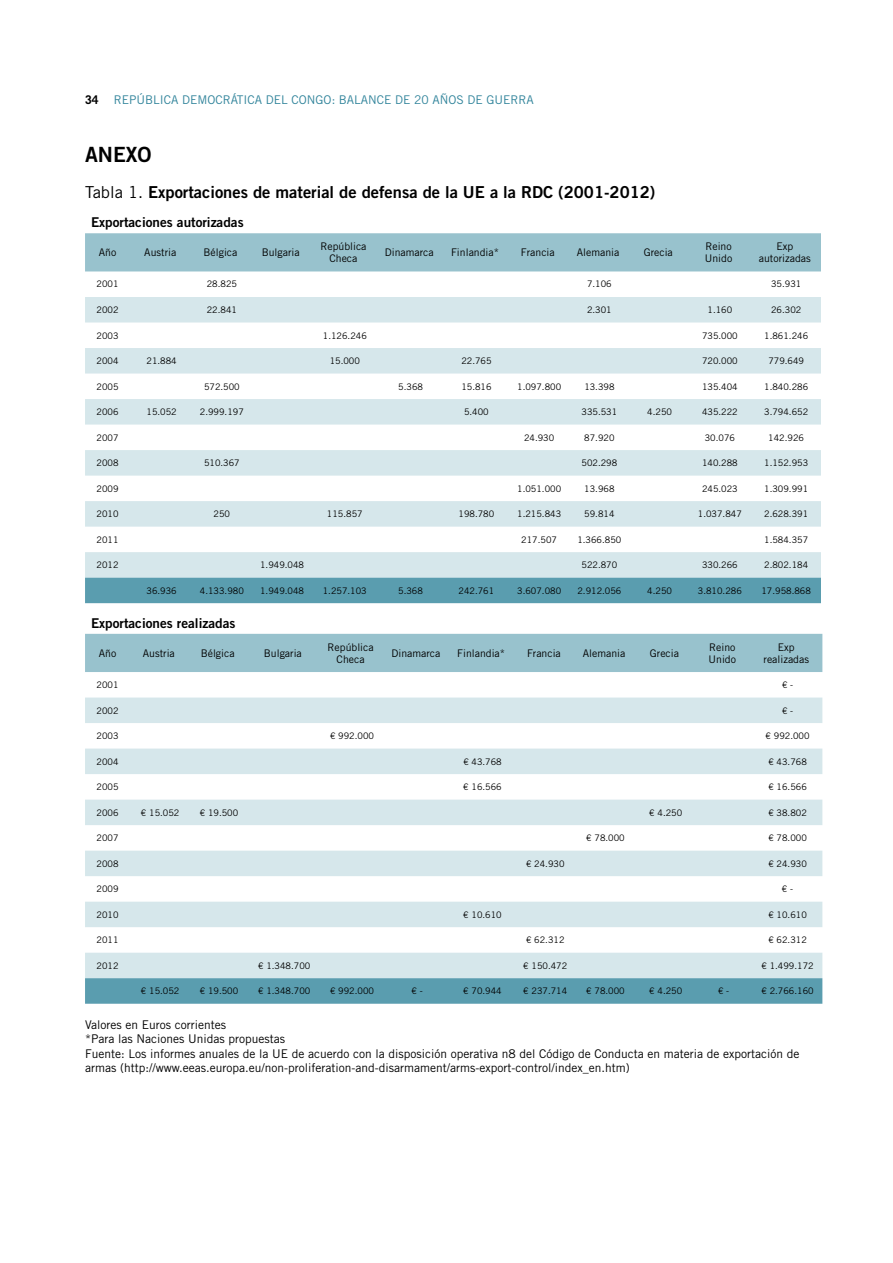
<style>
.page{position:relative;width:893px;height:1263px;background:#fff}
.page>*{position:absolute;margin:0;border:0;box-sizing:border-box;transform-origin:0 0}
.t1{font:21px "Trade Gothic LT Std Bd 2";color:#000}
.t2{font:16.5px "Trade Gothic LT Std Bd 2";color:#000}
.t3{font:13.5px "Trade Gothic LT Std Bd 2";color:#000}
.t4{font:12px/14.4px "Trade Gothic LT Std";color:#000}
.t5{font:12px "Trade Gothic LT Std";color:#31849b}
.t6{font:700 12px "Trade Gothic LT Std";color:#000}
.t7{font:10.5px/12px "Trade Gothic LT Std";color:#000;text-align:center}
.t8{font:9px "Trade Gothic LT Std";color:#000}
.s1{font-family:"Trade Gothic LT Std"}
</style>
<div class="page">
<div style="left:85px;top:233px;width:736px;height:38px;background:#98c2cd"></div>
<svg style="left:85px;top:297px;width:736px;height:281px;fill:#d6e7eb"></svg>
<div style="left:85px;top:578px;width:736px;height:25px;background:#5a9daf"></div>
<div style="left:85px;top:634px;width:737px;height:38px;background:#98c2cd"></div>
<svg style="left:85px;top:697px;width:737px;height:281px;fill:#d6e7eb"></svg>
<svg style="left:85px;top:978px;width:737px;height:26px;background:#5c9eb0"></svg>
<h3 class="t6" style="left:85px;top:92px;width:15px">34</h3>
<h3 class="t5" style="left:114px;top:92px;width:422px">REPÚBLICA DEMOCRÁTICA DEL CONGO: BALANCE DE 20 AÑOS DE GUERRA</h3>
<h1 class="t1" style="left:85px;top:141px;width:68px">ANEXO</h1>
<h2 class="t2" style="left:85px;top:182px;width:572px"><span class="s1">Tabla 1.</span> Exportaciones de material de defensa de la UE a la RDC (2001-2012)</h2>
<h3 class="t3" style="left:91px;top:214px;width:154px">Exportaciones autorizadas</h3>
<p class="t7" style="left:99px;top:246px;width:19px">Año</p>
<p class="t7" style="left:144px;top:246px;width:34px">Austria</p>
<p class="t7" style="left:204px;top:246px;width:35px">Bélgica</p>
<p class="t7" style="left:262px;top:246px;width:39px">Bulgaria</p>
<p class="t7" style="left:320px;top:240px;width:48px">República<br>Checa</p>
<p class="t7" style="left:385px;top:246px;width:51px">Dinamarca</p>
<p class="t7" style="left:451px;top:246px;width:49px">Finlandia*</p>
<p class="t7" style="left:521px;top:246px;width:35px">Francia</p>
<p class="t7" style="left:577px;top:246px;width:44px">Alemania</p>
<p class="t7" style="left:644px;top:246px;width:31px">Grecia</p>
<p class="t7" style="left:705px;top:240px;width:29px;text-align:left">Reino<br>Unido</p>
<p class="t7" style="left:759px;top:240px;width:53px">Exp autorizadas</p>
<p class="t8" style="left:97px;top:279px;width:23px">2001</p>
<p class="t8" style="left:207px;top:279px;width:32px">28.825</p>
<p class="t8" style="left:587px;top:279px;width:26px">7.106</p>
<p class="t8" style="left:771px;top:279px;width:32px">35.931</p>
<p class="t8" style="left:97px;top:304px;width:23px">2002</p>
<p class="t8" style="left:207px;top:304px;width:32px">22.841</p>
<p class="t8" style="left:587px;top:304px;width:26px">2.301</p>
<p class="t8" style="left:708px;top:304px;width:26px">1.160</p>
<p class="t8" style="left:771px;top:304px;width:32px">26.302</p>
<p class="t8" style="left:97px;top:330px;width:23px">2003</p>
<p class="t8" style="left:323px;top:330px;width:45px">1.126.246</p>
<p class="t8" style="left:702px;top:330px;width:37px">735.000</p>
<p class="t8" style="left:764px;top:330px;width:45px">1.861.246</p>
<p class="t8" style="left:97px;top:355px;width:23px">2004</p>
<p class="t8" style="left:147px;top:355px;width:32px">21.884</p>
<p class="t8" style="left:330px;top:355px;width:32px">15.000</p>
<p class="t8" style="left:461px;top:355px;width:32px">22.765</p>
<p class="t8" style="left:702px;top:355px;width:37px">720.000</p>
<p class="t8" style="left:768px;top:355px;width:37px">779.649</p>
<p class="t8" style="left:97px;top:381px;width:23px">2005</p>
<p class="t8" style="left:204px;top:381px;width:37px">572.500</p>
<p class="t8" style="left:398px;top:381px;width:26px">5.368</p>
<p class="t8" style="left:461px;top:381px;width:32px">15.816</p>
<p class="t8" style="left:517px;top:381px;width:45px">1.097.800</p>
<p class="t8" style="left:584px;top:381px;width:32px">13.398</p>
<p class="t8" style="left:702px;top:381px;width:37px">135.404</p>
<p class="t8" style="left:764px;top:381px;width:45px">1.840.286</p>
<p class="t8" style="left:97px;top:406px;width:23px">2006</p>
<p class="t8" style="left:147px;top:406px;width:32px">15.052</p>
<p class="t8" style="left:200px;top:406px;width:45px">2.999.197</p>
<p class="t8" style="left:464px;top:406px;width:26px">5.400</p>
<p class="t8" style="left:582px;top:406px;width:37px">335.531</p>
<p class="t8" style="left:647px;top:406px;width:26px">4.250</p>
<p class="t8" style="left:702px;top:406px;width:37px">435.222</p>
<p class="t8" style="left:764px;top:406px;width:45px">3.794.652</p>
<p class="t8" style="left:97px;top:432px;width:23px">2007</p>
<p class="t8" style="left:524px;top:432px;width:32px">24.930</p>
<p class="t8" style="left:584px;top:432px;width:32px">87.920</p>
<p class="t8" style="left:705px;top:432px;width:32px">30.076</p>
<p class="t8" style="left:768px;top:432px;width:37px">142.926</p>
<p class="t8" style="left:97px;top:457px;width:23px">2008</p>
<p class="t8" style="left:204px;top:457px;width:37px">510.367</p>
<p class="t8" style="left:582px;top:457px;width:37px">502.298</p>
<p class="t8" style="left:702px;top:457px;width:37px">140.288</p>
<p class="t8" style="left:764px;top:457px;width:45px">1.152.953</p>
<p class="t8" style="left:97px;top:483px;width:23px">2009</p>
<p class="t8" style="left:517px;top:483px;width:45px">1.051.000</p>
<p class="t8" style="left:584px;top:483px;width:32px">13.968</p>
<p class="t8" style="left:702px;top:483px;width:37px">245.023</p>
<p class="t8" style="left:764px;top:483px;width:45px">1.309.991</p>
<p class="t8" style="left:97px;top:508px;width:23px">2010</p>
<p class="t8" style="left:214px;top:508px;width:18px">250</p>
<p class="t8" style="left:327px;top:508px;width:37px">115.857</p>
<p class="t8" style="left:459px;top:508px;width:37px">198.780</p>
<p class="t8" style="left:517px;top:508px;width:45px">1.215.843</p>
<p class="t8" style="left:584px;top:508px;width:32px">59.814</p>
<p class="t8" style="left:698px;top:508px;width:45px">1.037.847</p>
<p class="t8" style="left:764px;top:508px;width:45px">2.628.391</p>
<p class="t8" style="left:97px;top:534px;width:23px">2011</p>
<p class="t8" style="left:521px;top:534px;width:37px">217.507</p>
<p class="t8" style="left:577px;top:534px;width:45px">1.366.850</p>
<p class="t8" style="left:764px;top:534px;width:45px">1.584.357</p>
<p class="t8" style="left:97px;top:559px;width:23px">2012</p>
<p class="t8" style="left:260px;top:559px;width:45px">1.949.048</p>
<p class="t8" style="left:581px;top:559px;width:37px">522.870</p>
<p class="t8" style="left:702px;top:559px;width:37px">330.266</p>
<p class="t8" style="left:764px;top:559px;width:45px">2.802.184</p>
<p class="t8" style="left:146px;top:585px;width:32px">36.936</p>
<p class="t8" style="left:200px;top:585px;width:45px">4.133.980</p>
<p class="t8" style="left:260px;top:585px;width:45px">1.949.048</p>
<p class="t8" style="left:323px;top:585px;width:45px">1.257.103</p>
<p class="t8" style="left:398px;top:585px;width:26px">5.368</p>
<p class="t8" style="left:459px;top:585px;width:37px">242.761</p>
<p class="t8" style="left:517px;top:585px;width:45px">3.607.080</p>
<p class="t8" style="left:577px;top:585px;width:45px">2.912.056</p>
<p class="t8" style="left:647px;top:585px;width:26px">4.250</p>
<p class="t8" style="left:698px;top:585px;width:45px">3.810.286</p>
<p class="t8" style="left:761px;top:585px;width:51px">17.958.868</p>
<h3 class="t3" style="left:91px;top:615px;width:146px">Exportaciones realizadas</h3>
<p class="t7" style="left:99px;top:647px;width:19px">Año</p>
<p class="t7" style="left:143px;top:647px;width:34px">Austria</p>
<p class="t7" style="left:201px;top:647px;width:35px">Bélgica</p>
<p class="t7" style="left:264px;top:647px;width:39px">Bulgaria</p>
<p class="t7" style="left:328px;top:641px;width:48px">República<br>Checa</p>
<p class="t7" style="left:391px;top:647px;width:51px">Dinamarca</p>
<p class="t7" style="left:457px;top:647px;width:49px">Finlandia*</p>
<p class="t7" style="left:527px;top:647px;width:35px">Francia</p>
<p class="t7" style="left:583px;top:647px;width:44px">Alemania</p>
<p class="t7" style="left:650px;top:647px;width:31px">Grecia</p>
<p class="t7" style="left:709px;top:641px;width:29px;text-align:left">Reino<br>Unido</p>
<p class="t7" style="left:763px;top:641px;width:47px">Exp realizadas</p>
<p class="t8" style="left:97px;top:679px;width:23px">2001</p>
<p class="t8" style="left:782px;top:679px;width:13px">€ -</p>
<p class="t8" style="left:97px;top:705px;width:23px">2002</p>
<p class="t8" style="left:782px;top:705px;width:13px">€ -</p>
<p class="t8" style="left:97px;top:730px;width:23px">2003</p>
<p class="t8" style="left:330px;top:730px;width:45px">€ 992.000</p>
<p class="t8" style="left:766px;top:730px;width:45px">€ 992.000</p>
<p class="t8" style="left:97px;top:756px;width:23px">2004</p>
<p class="t8" style="left:463px;top:756px;width:40px">€ 43.768</p>
<p class="t8" style="left:768px;top:756px;width:40px">€ 43.768</p>
<p class="t8" style="left:97px;top:781px;width:23px">2005</p>
<p class="t8" style="left:463px;top:781px;width:40px">€ 16.566</p>
<p class="t8" style="left:768px;top:781px;width:40px">€ 16.566</p>
<p class="t8" style="left:97px;top:807px;width:23px">2006</p>
<p class="t8" style="left:141px;top:807px;width:40px">€ 15.052</p>
<p class="t8" style="left:200px;top:807px;width:40px">€ 19.500</p>
<p class="t8" style="left:649px;top:807px;width:34px">€ 4.250</p>
<p class="t8" style="left:768px;top:807px;width:40px">€ 38.802</p>
<p class="t8" style="left:97px;top:832px;width:23px">2007</p>
<p class="t8" style="left:586px;top:832px;width:40px">€ 78.000</p>
<p class="t8" style="left:768px;top:832px;width:40px">€ 78.000</p>
<p class="t8" style="left:97px;top:858px;width:23px">2008</p>
<p class="t8" style="left:526px;top:858px;width:40px">€ 24.930</p>
<p class="t8" style="left:768px;top:858px;width:40px">€ 24.930</p>
<p class="t8" style="left:97px;top:883px;width:23px">2009</p>
<p class="t8" style="left:782px;top:883px;width:13px">€ -</p>
<p class="t8" style="left:97px;top:909px;width:23px">2010</p>
<p class="t8" style="left:463px;top:909px;width:40px">€ 10.610</p>
<p class="t8" style="left:768px;top:909px;width:40px">€ 10.610</p>
<p class="t8" style="left:97px;top:934px;width:23px">2011</p>
<p class="t8" style="left:526px;top:934px;width:40px">€ 62.312</p>
<p class="t8" style="left:768px;top:934px;width:40px">€ 62.312</p>
<p class="t8" style="left:97px;top:960px;width:23px">2012</p>
<p class="t8" style="left:258px;top:960px;width:54px">€ 1.348.700</p>
<p class="t8" style="left:523px;top:960px;width:45px">€ 150.472</p>
<p class="t8" style="left:761px;top:960px;width:54px">€ 1.499.172</p>
<p class="t8" style="left:141px;top:985px;width:40px">€ 15.052</p>
<p class="t8" style="left:200px;top:985px;width:40px">€ 19.500</p>
<p class="t8" style="left:258px;top:985px;width:54px">€ 1.348.700</p>
<p class="t8" style="left:330px;top:985px;width:45px">€ 992.000</p>
<p class="t8" style="left:412px;top:985px;width:13px">€ -</p>
<p class="t8" style="left:463px;top:985px;width:40px">€ 70.944</p>
<p class="t8" style="left:523px;top:985px;width:45px">€ 237.714</p>
<p class="t8" style="left:586px;top:985px;width:40px">€ 78.000</p>
<p class="t8" style="left:649px;top:985px;width:34px">€ 4.250</p>
<p class="t8" style="left:718px;top:985px;width:13px">€ -</p>
<p class="t8" style="left:761px;top:985px;width:54px">€ 2.766.160</p>
<p class="t4" style="left:85px;top:1017px;width:716px">Valores en Euros corrientes<br>*Para las Naciones Unidas propuestas<br>Fuente: Los informes anuales de la UE de acuerdo con la disposición operativa n8 del Código de Conducta en materia de exportación de armas (http://www.eeas.europa.eu/non-proliferation-and-disarmament/arms-export-control/index_en.htm)</p>
</div>
